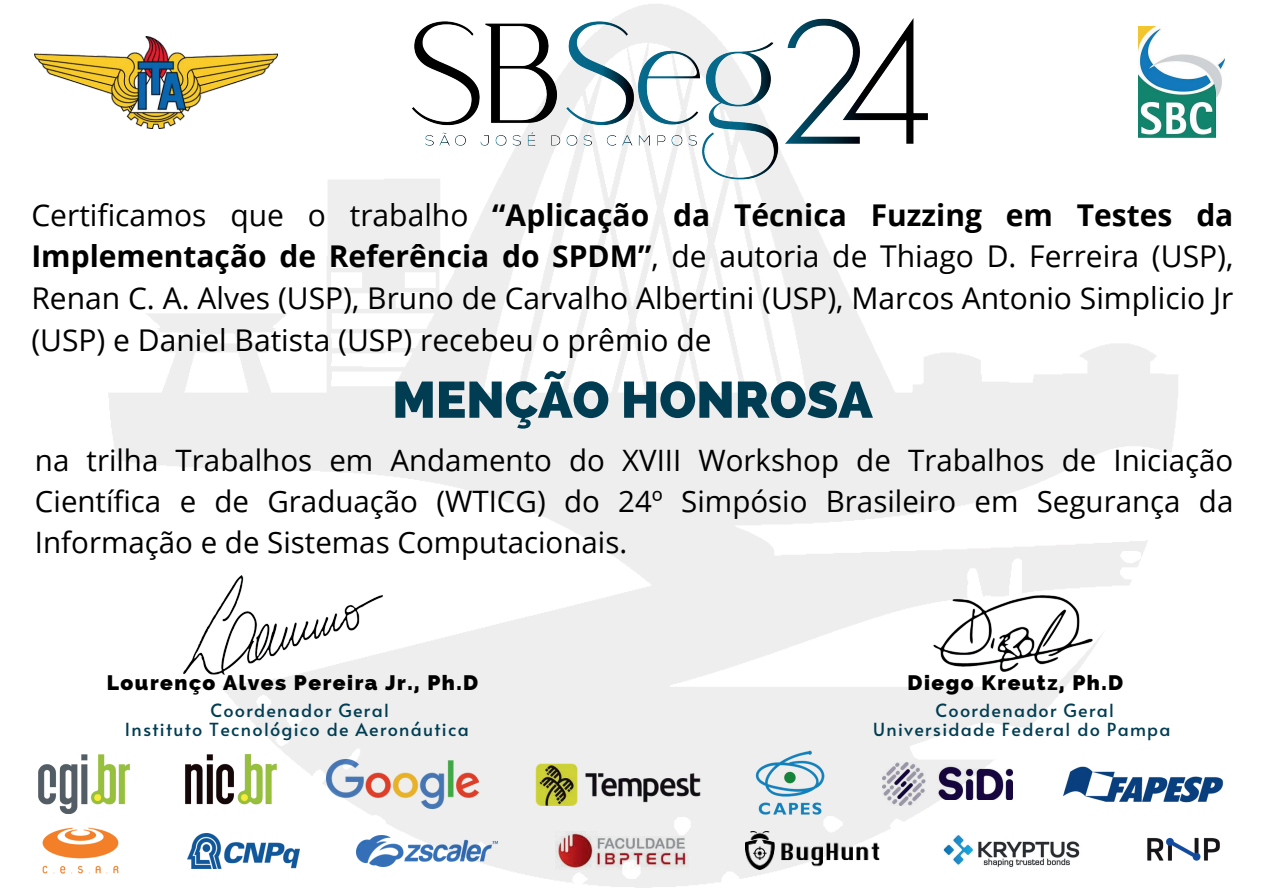
<style>
.page{position:relative;width:1263px;height:894px;background:#fff}
.page>*{position:absolute;margin:0;border:0;box-sizing:border-box;transform-origin:0 0}
.t1{font:800 51px "Raleway";color:#003d52}
.t2{font:30px/41.7px "Open Sans";color:#000;text-align:justify}
.t3{font:29.55px/41px "Open Sans";color:#000;text-align:justify}
.t4{font:800 21px "Raleway";letter-spacing:.07em;color:#000}
.t5{font:18px/19.2px "Alata";letter-spacing:.07em;color:#003d52;text-align:center}
.s1{font-weight:700}
</style>
<div class="page">
<img style="left:34px;top:53px;width:1190px;height:835px">
<img style="left:933px;top:595px;width:159px;height:76px">
<img style="left:183px;top:575px;width:199px;height:99px">
<img style="left:35px;top:36px;width:243px;height:92px">
<img style="left:387px;top:4px;width:563px;height:182px">
<img style="left:1138px;top:26px;width:87px;height:112px">
<p class="t2" style="left:31px;top:193px;width:1203px">Certificamos que o trabalho <span class="s1">“Aplicação da Técnica Fuzzing em Testes da Implementação de Referência do SPDM”</span>, de autoria de Thiago D. Ferreira (USP), Renan C. A. Alves (USP), Bruno de Carvalho Albertini (USP), Marcos Antonio Simplicio Jr (USP) e Daniel Batista (USP) recebeu o prêmio de</p>
<h1 class="t1" style="left:392px;top:370px;width:482px">MENÇÃO HONROSA</h1>
<p class="t3" style="left:35px;top:439px;width:1200px">na trilha Trabalhos em Andamento do XVIII Workshop de Trabalhos de Iniciação Científica e de Graduação (WTICG) do 24º Simpósio Brasileiro em Segurança da Informação e de Sistemas Computacionais.</p>
<p class="t4" style="left:107px;top:670px;width:373px">Lourenço Alves Pereira Jr., Ph.D</p>
<p class="t4" style="left:908px;top:670px;width:217px">Diego Kreutz, Ph.D</p>
<p class="t5" style="left:125px;top:698px;width:345px">Coordenador Geral<br>Instituto Tecnológico de Aeronáutica</p>
<p class="t5" style="left:873px;top:698px;width:299px">Coordenador Geral<br>Universidade Federal do Pampa</p>
</div>
